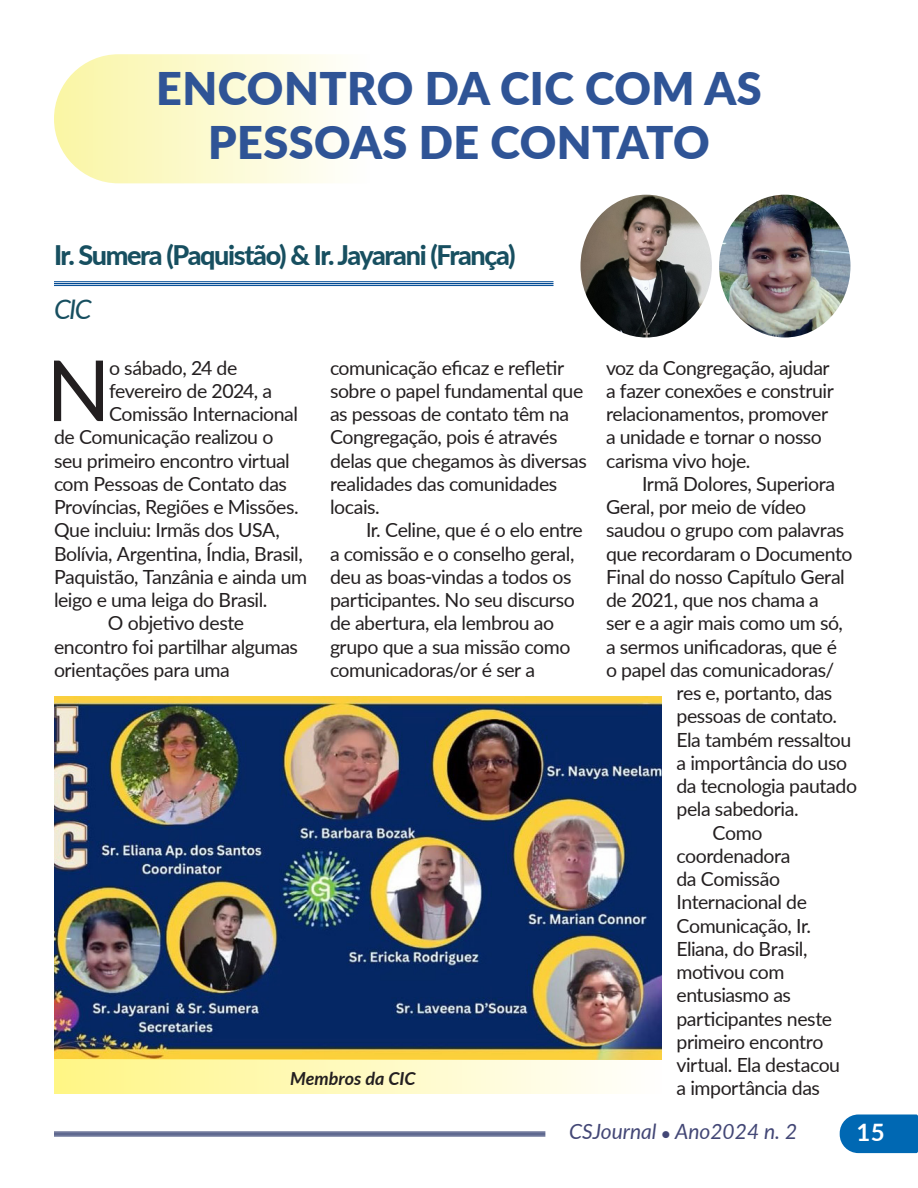
<style>
.page{position:relative;width:918px;height:1188px;background:#fff}
.page>*{position:absolute;margin:0;border:0;box-sizing:border-box;transform-origin:0 0}
.t1{font:84.45px "Lato";color:#231f20}
.t2{font:900 45px/54px "Lato";letter-spacing:.01em;color:#2f5496;text-align:center}
.t3{font:800 27px "Lato";letter-spacing:-.05em;color:#174f60}
.t4{font:italic 27px "Lato";color:#174f60}
.t5{font:700 24px "Lato";color:#fff}
.t6{font:italic 21px "Lato";color:#434776}
.t7{font:19.5px/23.2px "Lato";letter-spacing:-.025em;color:#231f20}
.t8{font:italic 700 18px "Lato";color:#231f20}
</style>
<div class="page">
<img style="left:719px;top:195px;width:131px;height:143px">
<svg style="left:54px;top:54px;width:810px;height:129px"></svg>
<div style="left:54px;top:281px;width:500px;height:5px;background:#c1d2e4"></div>
<hr style="left:54px;top:281px;width:500px;height:1px;background:#014a94">
<hr style="left:54px;top:283px;width:500px;height:1px;background:#014a94">
<hr style="left:54px;top:285px;width:500px;height:1px;background:#014a94">
<img style="left:54px;top:696px;width:608px;height:363px">
<div style="left:54px;top:1059px;width:608px;height:35px;background:linear-gradient(to right,#fff684,#fffefd)"></div>
<img style="left:580px;top:195px;width:132px;height:143px">
<svg style="left:840px;top:1114px;width:78px;height:39px;background:#0f70b7"></svg>
<hr style="left:54px;top:1132px;width:491px;height:4px;background:#70789b">
<hr style="left:54px;top:1132px;width:491px;height:1px;background:#071653">
<hr style="left:54px;top:1133px;width:491px;height:2px;background:#071653">
<hr style="left:54px;top:1136px;width:491px;height:1px;background:#071653">
<p class="t2" style="left:156px;top:60px;width:607px">ENCONTRO DA CIC COM AS<br>PESSOAS DE CONTATO</p>
<p class="t3" style="left:54px;top:235px;width:463px">Ir. Sumera (Paquistão) &amp; Ir. Jayarani (França)</p>
<p class="t4" style="left:54px;top:290px;width:39px">CIC</p>
<p class="t1" style="left:46px;top:330px;width:66px">N</p>
<p class="t7" style="left:109px;top:355px;width:130px">o sábado, 24 de</p>
<p class="t7" style="left:109px;top:378px;width:165px">fevereiro de 2024, a</p>
<p class="t7" style="left:109px;top:402px;width:191px">Comissão Internacional</p>
<p class="t7" style="left:54px;top:425px;width:221px">de Comunicação realizou o</p>
<p class="t7" style="left:54px;top:448px;width:237px">seu primeiro encontro virtual</p>
<p class="t7" style="left:54px;top:471px;width:234px">com Pessoas de Contato das</p>
<p class="t7" style="left:54px;top:495px;width:246px">Províncias, Regiões e Missões.</p>
<p class="t7" style="left:54px;top:518px;width:228px">Que incluiu: Irmãs dos USA,</p>
<p class="t7" style="left:54px;top:541px;width:250px">Bolívia, Argentina, Índia, Brasil,</p>
<p class="t7" style="left:54px;top:564px;width:255px">Paquistão, Tanzânia e ainda um</p>
<p class="t7" style="left:54px;top:588px;width:215px">leigo e uma leiga do Brasil.</p>
<p class="t7" style="left:108px;top:611px;width:138px">O objetivo deste</p>
<p class="t7" style="left:54px;top:634px;width:246px">encontro foi partilhar algumas</p>
<p class="t7" style="left:54px;top:657px;width:177px">orientações para uma</p>
<p class="t7" style="left:330px;top:355px;width:258px">comunicação eficaz e refletir sobre o papel fundamental que as pessoas de contato têm na<br>Congregação, pois é através delas que chegamos às diversas realidades das comunidades locais.</p>
<p class="t7" style="left:330px;top:518px;width:254px;text-indent:36px">Ir. Celine, que é o elo entre a comissão e o conselho geral, deu as boas-vindas a todos os participantes. No seu discurso de abertura, ela lembrou ao grupo que a sua missão como comunicadoras/or é ser a</p>
<p class="t8" style="left:290px;top:1066px;width:127px">Membros da CIC</p>
<p class="t7" style="left:606px;top:355px;width:229px">voz da Congregação, ajudar a fazer conexões e construir relacionamentos, promover a unidade e tornar o nosso carisma vivo hoje.</p>
<p class="t7" style="left:642px;top:471px;width:195px">Irmã Dolores, Superiora</p>
<p class="t7" style="left:606px;top:495px;width:202px">Geral, por meio de vídeo</p>
<p class="t7" style="left:606px;top:518px;width:240px">saudou o grupo com palavras</p>
<p class="t7" style="left:606px;top:541px;width:248px">que recordaram o Documento</p>
<p class="t7" style="left:606px;top:564px;width:240px">Final do nosso Capítulo Geral</p>
<p class="t7" style="left:606px;top:588px;width:215px">de 2021, que nos chama a</p>
<p class="t7" style="left:606px;top:611px;width:239px">ser e a agir mais como um só,</p>
<p class="t7" style="left:606px;top:634px;width:233px">a sermos unificadoras, que é</p>
<p class="t7" style="left:606px;top:657px;width:230px">o papel das comunicadoras/</p>
<p class="t7" style="left:676px;top:681px;width:157px">res e, portanto, das</p>
<p class="t7" style="left:676px;top:704px;width:162px">pessoas de contato.</p>
<p class="t7" style="left:676px;top:727px;width:176px">Ela também ressaltou</p>
<p class="t7" style="left:676px;top:750px;width:172px">a importância do uso</p>
<p class="t7" style="left:676px;top:774px;width:182px">da tecnologia pautado</p>
<p class="t7" style="left:676px;top:797px;width:124px">pela sabedoria.</p>
<p class="t7" style="left:676px;top:820px;width:165px;text-indent:36px">Como coordenadora<br>da Comissão<br>Internacional de<br>Comunicação, Ir.<br>Eliana, do Brasil, motivou com entusiasmo as participantes neste primeiro encontro virtual. Ela destacou a importância das</p>
<p class="t6" style="left:569px;top:1116px;width:230px">CSJournal ● Ano2024 n. 2</p>
<p class="t5" style="left:857px;top:1115px;width:30px">15</p>
</div>
